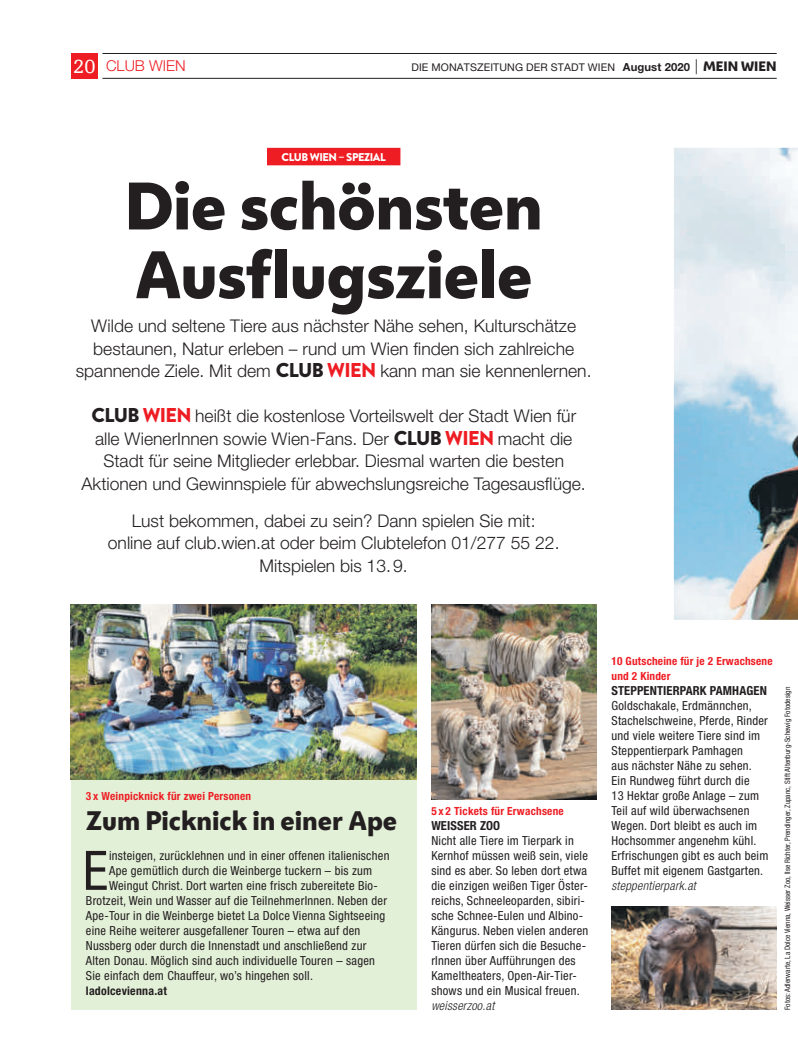
<style>
.page{position:relative;width:798px;height:1063px;background:#fff}
.page>*{position:absolute;margin:0;border:0;box-sizing:border-box;transform-origin:0 0}
.t1{font:800 62.5px/68.8px "Wiener Melange";letter-spacing:-.01em;color:#231f20}
.t2{font:condensed 54.5px "Helvetica Neue LT Pro";color:#231f20}
.t3{font:800 25px "Wiener Melange";color:#231f20}
.t4{font:300 17.5px/22.5px "Helvetica Neue LT Pro";color:#231f20;text-align:center}
.t5{font:300 15px "Helvetica Neue LT Pro";color:#ee1d23}
.t6{font:condensed 12.5px/15px "Helvetica Neue LT Pro";letter-spacing:.02em;color:#231f20}
.t7{font:700 condensed 12.5px "Helvetica Neue LT Pro";letter-spacing:.01em;color:#231f20}
.t8{font:italic 300 condensed 12.5px "Helvetica Neue LT Pro";letter-spacing:.02em;color:#231f20}
.t9{font:700 condensed 11.88px "Helvetica Neue LT Pro";letter-spacing:.02em;color:#231f20}
.t10{font:700 condensed 11.25px/15px "Helvetica Neue LT Pro";letter-spacing:.02em;color:#ee1d23}
.t11{font:900 11.25px "Brandon Text";letter-spacing:-.04em;color:#fff}
.t12{font:10.62px "Helvetica Neue LT Pro";letter-spacing:.01em;color:#231f20}
.t13{font:condensed 7.5px "Helvetica Neue LT Pro";color:#231f20}
.s1{font-family:"Egyptienne FLT Std";font-weight:400;font-size:20px;color:#fff}
.s2{font-weight:700;font-size:11.25px}
.s3{font-weight:300;font-size:15px}
.s4{font-family:"Wiener Melange";font-weight:800;font-size:12.75px}
.s5{font-family:"Brandon Text";font-weight:900;font-size:20px}
.s6{font-family:"Brandon Text";font-weight:900;font-size:20px;color:#ee1d23}
</style>
<div class="page">
<div style="left:71px;top:53px;width:27px;height:26px;background:#ee1d23"></div>
<hr style="left:102px;top:53px;width:674px;height:1px;background:#231f20">
<hr style="left:102px;top:78px;width:674px;height:1px;background:#231f20">
<div style="left:71px;top:770px;width:345px;height:240px;background:#e3f0d8"></div>
<img style="left:71px;top:604px;width:345px;height:176px">
<img style="left:673px;top:148px;width:124px;height:472px">
<img style="left:431px;top:604px;width:165px;height:195px">
<img style="left:611px;top:906px;width:165px;height:104px">
<div style="left:267px;top:148px;width:133px;height:17px;background:#ee1d23"></div>
<p class="t5" style="left:73px;top:61px;width:114px"><span class="s1">20</span> CLUB WIEN</p>
<p class="t12" style="left:411px;top:64px;width:366px">DIE MONATSZEITUNG DER STADT WIEN <span class="s2">August 2020</span> <span class="s3">|</span> <span class="s4">MEIN WIEN</span></p>
<p class="t11" style="left:281px;top:153px;width:106px">CLUB WIEN – SPEZIAL</p>
<h1 class="t1" style="left:124px;top:171px;width:419px">Die schönsten<br>Ausflugsziele</h1>
<h3 class="t4" style="left:76px;top:316px;width:517px">Wilde und seltene Tiere aus nächster Nähe sehen, Kulturschätze bestaunen, Natur erleben – rund um Wien finden sich zahlreiche spannende Ziele. Mit dem <span class="s5">CLUB</span> <span class="s6">WIEN</span> kann man sie kennenlernen.</h3>
<p class="t4" style="left:82px;top:406px;width:505px"><span class="s5">CLUB</span> <span class="s6">WIEN</span> heißt die kostenlose Vorteilswelt der Stadt Wien für alle WienerInnen sowie Wien-Fans. Der <span class="s5">CLUB</span> <span class="s6">WIEN</span> macht die Stadt für seine Mitglieder erlebbar. Diesmal warten die besten Aktionen und Gewinnspiele für abwechslungsreiche Tagesausflüge.</p>
<h3 class="t4" style="left:108px;top:511px;width:453px">Lust bekommen, dabei zu sein? Dann spielen Sie mit: online auf club.wien.at oder beim Clubtelefon 01/277 55 22.<br>Mitspielen bis 13. 9.</h3>
<p class="t10" style="left:86px;top:789px;width:167px">3 x Weinpicknick für zwei Personen</p>
<h3 class="t3" style="left:86px;top:803px;width:312px">Zum Picknick in einer Ape</h3>
<h2 class="t2" style="left:83px;top:851px;width:27px">E</h2>
<p class="t6" style="left:109px;top:849px;width:282px">insteigen, zurücklehnen und in einer offenen italienischen</p>
<p class="t6" style="left:109px;top:864px;width:264px">Ape gemütlich durch die Weinberge tuckern – bis zum</p>
<p class="t6" style="left:109px;top:879px;width:270px">Weingut Christ. Dort warten eine frisch zubereitete Bio-</p>
<p class="t6" style="left:86px;top:894px;width:302px">Brotzeit, Wein und Wasser auf die TeilnehmerInnen. Neben der</p>
<p class="t6" style="left:86px;top:909px;width:300px">Ape-Tour in die Weinberge bietet La Dolce Vienna Sightseeing</p>
<p class="t6" style="left:86px;top:924px;width:276px">eine Reihe weiterer ausgefallener Touren – etwa auf den</p>
<p class="t6" style="left:86px;top:939px;width:282px">Nussberg oder durch die Innenstadt und anschließend zur</p>
<p class="t6" style="left:86px;top:954px;width:290px">Alten Donau. Möglich sind auch individuelle Touren – sagen</p>
<p class="t6" style="left:86px;top:969px;width:228px">Sie einfach dem Chauffeur, wo’s hingehen soll.</p>
<p class="t9" style="left:86px;top:986px;width:82px">ladolcevienna.at</p>
<p class="t10" style="left:431px;top:804px;width:134px">5 x 2 Tickets für Erwachsene</p>
<p class="t7" style="left:431px;top:821px;width:70px">WEISSER ZOO</p>
<p class="t6" style="left:431px;top:834px;width:158px">Nicht alle Tiere im Tierpark in<br>Kernhof müssen weiß sein, viele sind es aber. So leben dort etwa die einzigen weißen Tiger Öster&shy;reichs, Schneeleoparden, sibiri&shy;sche Schnee-Eulen und Albino-<br>Kängurus. Neben vielen anderen<br>Tieren dürfen sich die Besuche&shy;rInnen über Aufführungen des<br>Kameltheaters, Open-Air-Tier&shy;shows und ein Musical freuen.</p>
<p class="t8" style="left:431px;top:1001px;width:64px">weisserzoo.at</p>
<p class="t10" style="left:611px;top:654px;width:162px">10 Gutscheine für je 2 Erwachsene und 2 Kinder</p>
<p class="t7" style="left:611px;top:686px;width:157px">STEPPENTIERPARK PAMHAGEN</p>
<p class="t6" style="left:611px;top:699px;width:158px">Goldschakale, Erdmännchen,<br>Stachelschweine, Pferde, Rinder und viele weitere Tiere sind im<br>Steppentierpark Pamhagen<br>aus nächster Nähe zu sehen.<br>Ein Rundweg führt durch die<br>13 Hektar große Anlage – zum<br>Teil auf wild überwachsenen<br>Wegen. Dort bleibt es auch im<br>Hoch sommer angenehm kühl.<br>Erfrischungen gibt es auch beim<br>Buffet mit eigenem Gastgarten.</p>
<p class="t8" style="left:611px;top:881px;width:86px">steppentierpark.at</p>
<p class="t13" style="left:784px;top:1010px;width:325px;rotate:-90deg">Fotos: Adlerwarte, La Dolce Vienna, Weisser Zoo, Ilse Richter, Prendinger, Zupanc, Stift Altenburg-Schewig Fotodesign</p>
</div>
